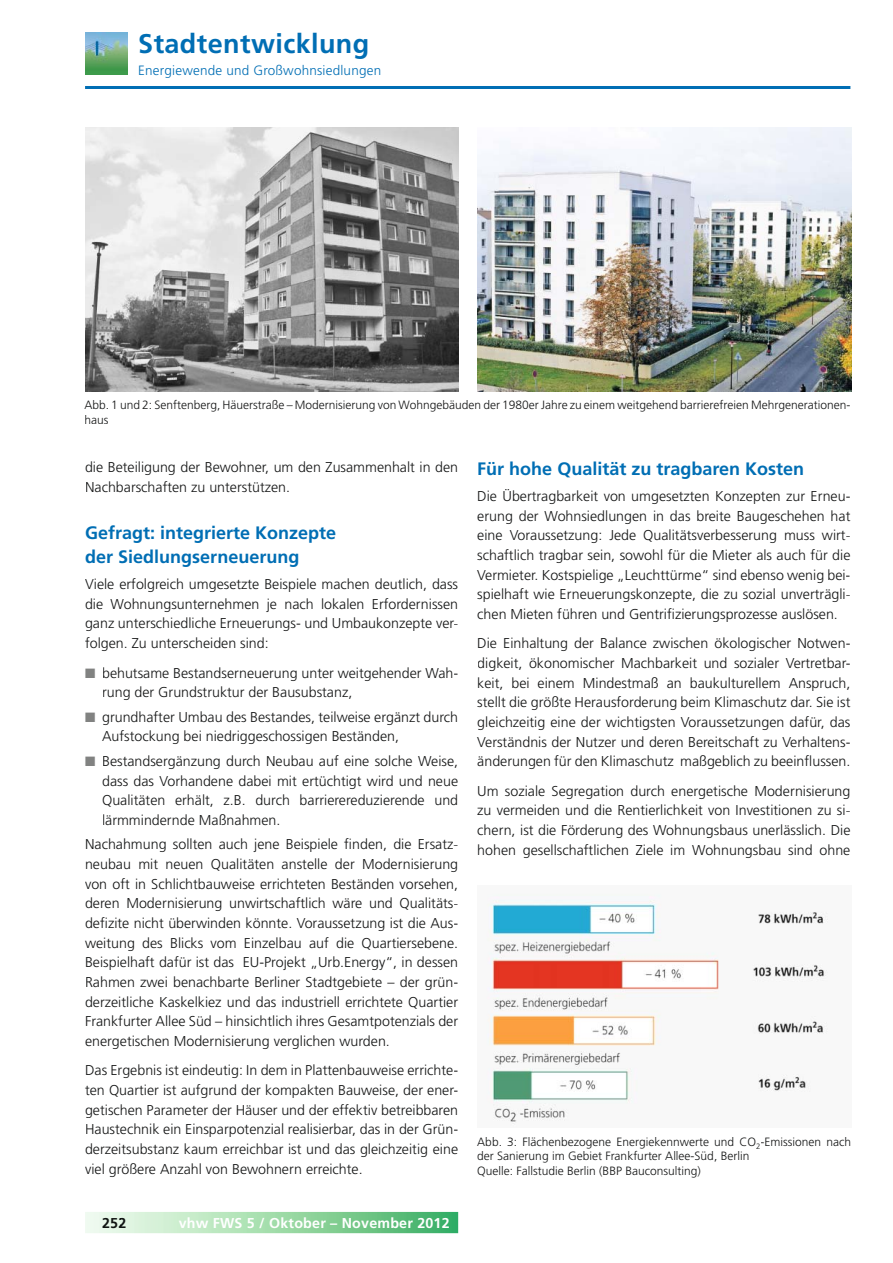
<style>
.page{position:relative;width:893px;height:1263px;background:#fff}
.page>*{position:absolute;margin:0;border:0;box-sizing:border-box;transform-origin:0 0}
.t1{font:700 27px "Frutiger LT";letter-spacing:.015em;color:#006eb4}
.t2{font:700 18px/24.2px "Frutiger LT";color:#006eb4}
.t3{font:300 14.25px/19.6px "Frutiger LT";color:#151616;text-align:justify}
.t4{font:700 14.25px "Frutiger LT";letter-spacing:.015em;color:#fff}
.t5{font:700 14.25px "Frutiger LT";color:#111513}
.t6{font:300 13.5px "Frutiger LT";letter-spacing:.015em;color:#006eb4}
.t7{font:300 12px/14.4px "Frutiger CE";color:#151616}
.s1{color:#101413}
</style>
<div class="page">
<hr style="left:85px;top:86px;width:765px;height:3px;background:#006eb4">
<svg style="left:85px;top:1212px;width:373px;height:21px;background:#99d8a8"></svg>
<div style="left:103px;top:1217px;width:23px;height:11px;background:#e5f7e7"></div>
<img style="left:85px;top:32px;width:42px;height:43px">
<img style="left:85px;top:128px;width:373px;height:263px">
<img style="left:478px;top:128px;width:373px;height:263px">
<img style="left:487px;top:895px;width:341px;height:230px">
<h1 class="t1" style="left:138px;top:33px;width:233px">Stadtentwicklung</h1>
<p class="t6" style="left:138px;top:65px;width:244px">Energiewende und Großwohnsiedlungen</p>
<p class="t7" style="left:84px;top:399px;width:768px">Abb. 1 und 2: Senftenberg, Häuerstraße – Modernisierung von Wohngebäuden der 1980er Jahre zu einem weitgehend barrierefreien Mehrgenerationen&shy;haus</p>
<p class="t3" style="left:85px;top:459px;width:375px">die Beteiligung der Bewohner, um den Zusammenhalt in den<br>Nachbarschaften zu unterstützen.</p>
<p class="t2" style="left:85px;top:522px;width:253px">Gefragt: integrierte Konzepte der Siedlungserneuerung</p>
<p class="t3" style="left:85px;top:575px;width:375px">Viele erfolgreich umgesetzte Beispiele machen deutlich, dass die Wohnungsunternehmen je nach lokalen Erfordernissen ganz unterschiedliche Erneuerungs- und Umbaukonzepte ver&shy;folgen. Zu unterscheiden sind:</p>
<p class="t3" style="left:102px;top:664px;width:358px">behutsame Bestandserneuerung unter weitgehender Wah&shy;rung der Grundstruktur der Bausubstanz,</p>
<p class="t3" style="left:102px;top:708px;width:358px">grundhafter Umbau des Bestandes, teilweise ergänzt durch<br>Aufstockung bei niedriggeschossigen Beständen,</p>
<p class="t3" style="left:102px;top:752px;width:358px">Bestandsergänzung durch Neubau auf eine solche Weise, dass das Vorhandene dabei mit ertüchtigt wird und neue Qualitäten erhält, z.B. durch barrierereduzierende und lärmmindernde Maßnahmen.</p>
<p class="t3" style="left:85px;top:836px;width:375px">Nachahmung sollten auch jene Beispiele finden, die Ersatz&shy;neubau mit neuen Qualitäten anstelle der Modernisierung von oft in Schlichtbauweise errichteten Beständen vorsehen, deren Modernisierung unwirtschaftlich wäre und Qualitäts&shy;defizite nicht überwinden könnte. Voraussetzung ist die Aus&shy;weitung des Blicks vom Einzelbau auf die Quartiersebene.<br>Beispielhaft dafür ist das EU-Projekt „Urb.Energy“, in dessen Rahmen zwei benachbarte Berliner Stadtgebiete – der grün&shy;derzeitliche Kaskelkiez und das industriell errichtete Quartier Frankfurter Allee Süd – hinsichtlich ihres Gesamtpotenzials der energetischen Modernisierung verglichen wurden.</p>
<p class="t3" style="left:85px;top:1062px;width:375px">Das Ergebnis ist eindeutig: In dem in Plattenbauweise errichte&shy;ten Quartier ist aufgrund der kompakten Bauweise, der ener&shy;getischen Parameter der Häuser und der effektiv betreibbaren Haustechnik ein Einsparpotenzial realisierbar, das in der Grün&shy;derzeitsubstanz kaum erreichbar ist und das gleichzeitig eine viel größere Anzahl von Bewohnern erreichte.</p>
<p class="t5" style="left:102px;top:1217px;width:26px">25<span class="s1">2</span></p>
<p class="t4" style="left:179px;top:1217px;width:272px">vhw FWS 5 / Oktober – November 2012</p>
<p class="t2" style="left:477px;top:458px;width:328px">Für hohe Qualität zu tragbaren Kosten</p>
<p class="t3" style="left:477px;top:487px;width:375px">Die Übertragbarkeit von umgesetzten Konzepten zur Erneu&shy;erung der Wohnsiedlungen in das breite Baugeschehen hat eine Voraussetzung: Jede Qualitätsverbesserung muss wirt&shy;schaftlich tragbar sein, sowohl für die Mieter als auch für die Vermieter. Kostspielige „Leuchttürme“ sind ebenso wenig bei&shy;spielhaft wie Erneuerungskonzepte, die zu sozial unverträgli&shy;chen Mieten führen und Gentrifizierungsprozesse auslösen.</p>
<p class="t3" style="left:477px;top:635px;width:375px">Die Einhaltung der Balance zwischen ökologischer Notwen&shy;digkeit, ökonomischer Machbarkeit und sozialer Vertretbar&shy;keit, bei einem Mindestmaß an baukulturellem Anspruch, stellt die größte Herausforderung beim Klimaschutz dar. Sie ist gleichzeitig eine der wichtigsten Voraussetzungen dafür, das Verständnis der Nutzer und deren Bereitschaft zu Verhaltens&shy;änderungen für den Klimaschutz maßgeblich zu beeinflussen.</p>
<p class="t3" style="left:477px;top:782px;width:375px">Um soziale Segregation durch energetische Modernisierung zu vermeiden und die Rentierlichkeit von Investitionen zu si&shy;chern, ist die Förderung des Wohnungsbaus unerlässlich. Die hohen gesellschaftlichen Ziele im Wohnungsbau sind ohne</p>
<p class="t7" style="left:477px;top:1135px;width:375px">Abb. 3: Flächenbezogene Energiekennwerte und CO<sub>2</sub>-Emissionen nach der Sanierung im Gebiet Frankfurter Allee-Süd, Berlin<br>Quelle: Fallstudie Berlin (BBP Bauconsulting)</p>
</div>
